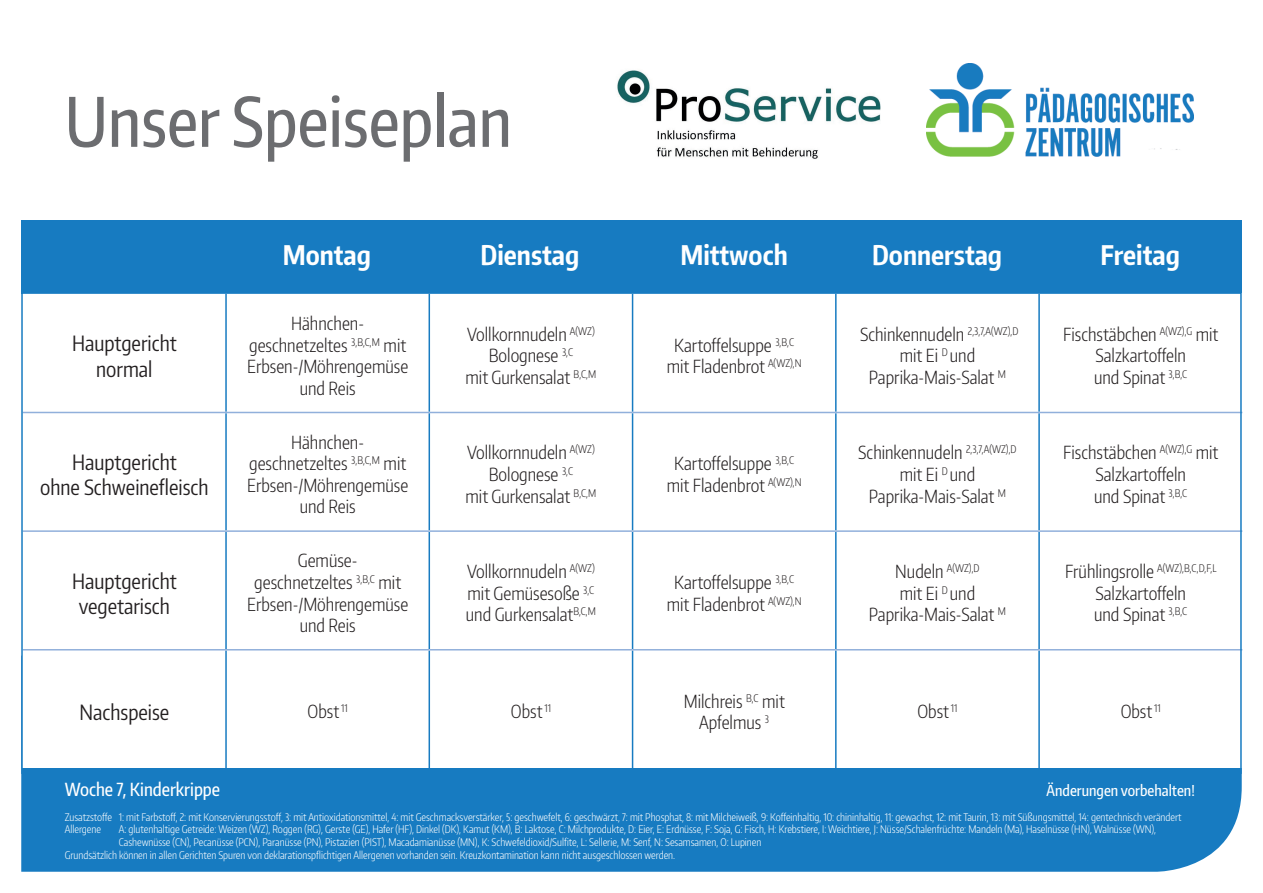
<style>
.page{position:relative;width:1263px;height:893px;background:#fff}
.page>*{position:absolute;margin:0;border:0;box-sizing:border-box;transform-origin:0 0}
.t1{font:500 67.5px "Encode Sans Compressed";color:#6c6d70}
.t2{font:700 27px "Encode Sans Compressed";color:#fff}
.t3{font:21px/25.2px "Encode Sans Compressed";color:#231f20;text-align:center}
.t4{font:300 18px/21.6px "Encode Sans Compressed";color:#231f20;text-align:center}
.t5{font:500 18px "Encode Sans Compressed";color:#fff}
.t6{font:500 15px "Encode Sans Compressed";color:#fff}
.t7{font:300 10.5px/12.6px "Encode Sans Compressed";color:#fff}
.t8{font:300 10.5px "Encode Sans Compressed";color:#231f20}
.s1{font-size:18px}
</style>
<div class="page">
<div style="left:21px;top:220px;width:1221px;height:74px;background:#177bc1"></div>
<div style="left:21px;top:768px;width:1221px;height:104px;background:#177bc1"></div>
<hr style="left:225px;top:294px;width:2px;height:118px;background:#177bc1">
<hr style="left:428px;top:294px;width:2px;height:118px;background:#177bc1">
<hr style="left:632px;top:294px;width:1px;height:118px;background:#177bc1">
<hr style="left:835px;top:294px;width:1px;height:118px;background:#177bc1">
<hr style="left:1038px;top:294px;width:2px;height:118px;background:#177bc1">
<hr style="left:225px;top:413px;width:2px;height:117px;background:#177bc1">
<hr style="left:428px;top:413px;width:2px;height:117px;background:#177bc1">
<hr style="left:632px;top:413px;width:1px;height:117px;background:#177bc1">
<hr style="left:835px;top:413px;width:1px;height:117px;background:#177bc1">
<hr style="left:1038px;top:413px;width:2px;height:117px;background:#177bc1">
<hr style="left:225px;top:532px;width:2px;height:117px;background:#177bc1">
<hr style="left:428px;top:532px;width:2px;height:117px;background:#177bc1">
<hr style="left:632px;top:532px;width:1px;height:117px;background:#177bc1">
<hr style="left:835px;top:532px;width:1px;height:117px;background:#177bc1">
<hr style="left:1038px;top:532px;width:2px;height:117px;background:#177bc1">
<hr style="left:225px;top:650px;width:2px;height:118px;background:#177bc1">
<hr style="left:428px;top:650px;width:2px;height:118px;background:#177bc1">
<hr style="left:632px;top:650px;width:1px;height:118px;background:#177bc1">
<hr style="left:835px;top:650px;width:1px;height:118px;background:#177bc1">
<hr style="left:1038px;top:650px;width:2px;height:118px;background:#177bc1">
<hr style="left:23px;top:412px;width:203px;height:1px;background:#91b0db">
<hr style="left:226px;top:412px;width:203px;height:1px;background:#91b0db">
<hr style="left:429px;top:412px;width:203px;height:1px;background:#91b0db">
<hr style="left:632px;top:412px;width:204px;height:1px;background:#91b0db">
<hr style="left:836px;top:412px;width:203px;height:1px;background:#91b0db">
<hr style="left:1039px;top:412px;width:203px;height:1px;background:#91b0db">
<hr style="left:23px;top:530px;width:203px;height:2px;background:#91b0db">
<hr style="left:226px;top:530px;width:203px;height:2px;background:#91b0db">
<hr style="left:429px;top:530px;width:203px;height:2px;background:#91b0db">
<hr style="left:632px;top:530px;width:204px;height:2px;background:#91b0db">
<hr style="left:836px;top:530px;width:203px;height:2px;background:#91b0db">
<hr style="left:1039px;top:530px;width:203px;height:2px;background:#91b0db">
<hr style="left:23px;top:649px;width:203px;height:1px;background:#91b0db">
<hr style="left:226px;top:649px;width:203px;height:1px;background:#91b0db">
<hr style="left:429px;top:649px;width:203px;height:1px;background:#91b0db">
<hr style="left:632px;top:649px;width:204px;height:1px;background:#91b0db">
<hr style="left:836px;top:649px;width:203px;height:1px;background:#91b0db">
<hr style="left:1039px;top:649px;width:203px;height:1px;background:#91b0db">
<img style="left:926px;top:64px;width:268px;height:93px">
<img style="left:617px;top:70px;width:264px;height:89px">
<h1 class="t1" style="left:65px;top:77px;width:449px">Unser Speiseplan</h1>
<h3 class="t3" style="left:72px;top:330px;width:106px">Hauptgericht normal</h3>
<h3 class="t3" style="left:40px;top:449px;width:170px">Hauptgericht<br>ohne Schweinefleisch</h3>
<h3 class="t3" style="left:72px;top:568px;width:106px">Hauptgericht vegetarisch</h3>
<h2 class="t2" style="left:283px;top:237px;width:90px">Montag</h2>
<h2 class="t2" style="left:481px;top:237px;width:100px">Dienstag</h2>
<h2 class="t2" style="left:680px;top:237px;width:109px">Mittwoch</h2>
<h2 class="t2" style="left:872px;top:237px;width:132px">Donnerstag</h2>
<h2 class="t2" style="left:1100px;top:237px;width:81px">Freitag</h2>
<h3 class="t4" style="left:247px;top:312px;width:163px">Hähnchen&shy;geschnetzeltes <sup>3,B,C,M</sup> mit<br>Erbsen-/Möhrengemüse und Reis</h3>
<h3 class="t4" style="left:465px;top:323px;width:132px">Vollkornnudeln <sup>A(WZ)<br></sup>Bolognese <sup>3,C<br></sup>mit Gurkensalat <sup>B,C,M</sup></h3>
<h3 class="t4" style="left:667px;top:334px;width:136px">Kartoffelsuppe <sup>3,B,C </sup>mit Fladenbrot <sup>A(WZ),N</sup></h3>
<h3 class="t4" style="left:860px;top:323px;width:160px">Schinkennudeln <sup>2,3,7,A(WZ),D </sup>mit Ei <sup>D</sup> und<br>Paprika-Mais-Salat <sup>M</sup></h3>
<h3 class="t4" style="left:1063px;top:323px;width:157px">Fischstäbchen <sup>A(WZ),G</sup> mit<br>Salzkartoffeln<br>und Spinat <sup>3,B,C</sup></h3>
<h3 class="t4" style="left:247px;top:431px;width:163px">Hähnchen&shy;geschnetzeltes <sup>3,B,C,M</sup> mit<br>Erbsen-/Möhrengemüse und Reis</h3>
<h3 class="t4" style="left:465px;top:441px;width:132px">Vollkornnudeln <sup>A(WZ)<br></sup>Bolognese <sup>3,C<br></sup>mit Gurkensalat <sup>B,C,M</sup></h3>
<h3 class="t4" style="left:667px;top:452px;width:136px">Kartoffelsuppe <sup>3,B,C </sup>mit Fladenbrot <sup>A(WZ),N</sup></h3>
<h3 class="t4" style="left:858px;top:441px;width:160px">Schinkennudeln <sup>2,3,7,A(WZ),D </sup>mit Ei <sup>D</sup> und<br>Paprika-Mais-Salat <sup>M</sup></h3>
<h3 class="t4" style="left:1063px;top:441px;width:157px">Fischstäbchen <sup>A(WZ),G</sup> mit<br>Salzkartoffeln<br>und Spinat <sup>3,B,C</sup></h3>
<h3 class="t4" style="left:247px;top:549px;width:163px">Gemüse&shy;geschnetzeltes <sup>3,B,C</sup> mit<br>Erbsen-/Möhrengemüse und Reis</h3>
<h3 class="t4" style="left:466px;top:560px;width:132px;text-align:justify">Vollkornnudeln <sup>A(WZ) </sup>mit Gemüsesoße <sup>3,C </sup>und Gurkensalat<sup>B,C,M</sup></h3>
<h3 class="t4" style="left:667px;top:571px;width:136px">Kartoffelsuppe <sup>3,B,C </sup>mit Fladenbrot <sup>A(WZ),N</sup></h3>
<p class="t8" style="left:895px;top:561px;width:86px"><span class="s1">Nudeln</span> A(WZ),D</p>
<h3 class="t4" style="left:869px;top:582px;width:139px">mit Ei <sup>D</sup> und<br>Paprika-Mais-Salat <sup>M</sup></h3>
<p class="t8" style="left:1065px;top:561px;width:153px"><span class="s1">Frühlingsrolle</span> A(WZ),B,C,D,F,L</p>
<h3 class="t4" style="left:1094px;top:582px;width:95px;text-align:left">Salzkartoffeln und Spinat <sup>3,B,C</sup></h3>
<h3 class="t3" style="left:80px;top:699px;width:91px">Nachspeise</h3>
<h3 class="t4" style="left:308px;top:700px;width:42px">Obst <sup>11</sup></h3>
<h3 class="t4" style="left:511px;top:700px;width:42px">Obst <sup>11</sup></h3>
<h3 class="t4" style="left:684px;top:689px;width:103px">Milchreis <sup>B,C</sup> mit<br>Apfelmus <sup>3</sup></h3>
<h3 class="t4" style="left:917px;top:700px;width:42px">Obst <sup>11</sup></h3>
<h3 class="t4" style="left:1121px;top:700px;width:42px">Obst <sup>11</sup></h3>
<h3 class="t5" style="left:65px;top:777px;width:157px">Woche 7, Kinderkrippe</h3>
<h3 class="t6" style="left:1047px;top:780px;width:150px">Änderungen vorbehalten!</h3>
<p class="t7" style="left:65px;top:810px;width:1118px">Zusatzstoffe 1: mit Farbstoff, 2: mit Konservierungsstoff, 3: mit Antioxidationsmittel, 4: mit Geschmacksverstärker, 5: geschwefelt, 6: geschwärzt, 7: mit Phosphat, 8: mit Milcheiweiß, 9: Koffeinhaltig, 10: chininhaltig, 11: gewachst, 12: mit Taurin, 13: mit Süßungsmittel, 14: gentechnisch verändert<br>Allergene</p>
<p class="t7" style="left:119px;top:823px;width:1039px">A: glutenhaltige Getreide: Weizen (WZ), Roggen (RG), Gerste (GE), Hafer (HF), Dinkel (DK), Kamut (KM), B: Laktose, C: Milchprodukte, D: Eier, E: Erdnüsse, F: Soja, G: Fisch, H: Krebstiere, I: Weichtiere, J: Nüsse/Schalenfrüchte: Mandeln (Ma), Haselnüsse (HN), Walnüsse (WN),</p>
<p class="t7" style="left:119px;top:835px;width:644px">Cashewnüsse (CN), Pecanüsse (PCN), Paranüsse (PN), Pistazien (PIST), Macadamianüsse (MN), K: Schwefeldioxid/Sulfite, L: Sellerie, M: Senf, N: Sesamsamen, O: Lupinen</p>
<p class="t7" style="left:65px;top:848px;width:612px">Grundsätzlich können in allen Gerichten Spuren von deklarationspflichtigen Allergenen vorhanden sein. Kreuzkontamination kann nicht ausgeschlossen werden.</p>
</div>
